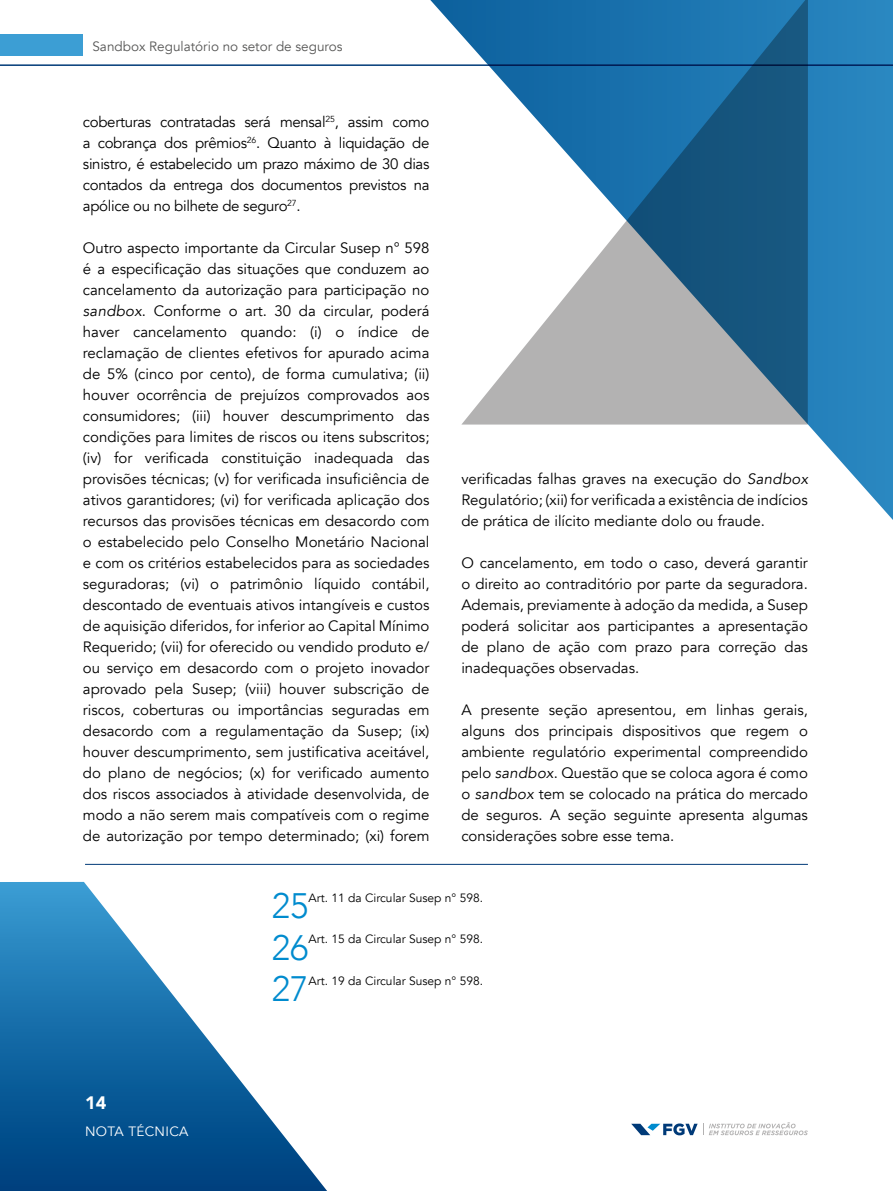
<style>
.page{position:relative;width:893px;height:1191px;background:#fff}
.page>*{position:absolute;margin:0;border:0;box-sizing:border-box;transform-origin:0 0}
.t1{font:300 35.25px "Avenir";color:#008bce}
.t2{font:900 18px "Avenir";color:#fff}
.t3{font:15px/21px "Avenir";color:#000;text-align:justify}
.t4{font:13.5px "Avenir";color:#575756}
.t5{font:13.5px "Avenir";letter-spacing:.025em;color:#fff}
.t6{font:12px "Avenir";color:#000}
.s1{font-style:italic}
</style>
<div class="page">
<hr style="left:0;top:64px;width:893px;height:2px;background:#003a78">
<div style="left:0;top:34px;width:83px;height:21px;background:#3c9ed4"></div>
<svg style="left:411px;top:0;width:482px;height:520px"></svg>
<svg style="left:461px;top:0;width:347px;height:424px"></svg>
<hr style="left:85px;top:864px;width:723px;height:1px;background:#003a78">
<svg style="left:0;top:882px;width:327px;height:309px"></svg>
<svg style="left:631px;top:1122px;width:177px;height:13px"></svg>
<p class="t4" style="left:92px;top:39px;width:252px">Sandbox Regulatório no setor de seguros</p>
<p class="t3" style="left:83px;top:112px;width:348px">coberturas contratadas será mensal<sup>25</sup>, assim como a cobrança dos prêmios<sup>26</sup>. Quanto à liquidação de sinistro, é estabelecido um prazo máximo de 30 dias contados da entrega dos documentos previstos na apólice ou no bilhete de seguro<sup>27</sup>.</p>
<p class="t3" style="left:83px;top:238px;width:348px">Outro aspecto importante da Circular Susep n° 598 é a especificação das situações que conduzem ao cancelamento da autorização para participação no <span class="s1">sandbox</span>. Conforme o art. 30 da circular, poderá haver cancelamento quando: (i) o índice de reclamação de clientes efetivos for apurado acima de 5% (cinco por cento), de forma cumulativa; (ii) houver ocorrência de prejuízos comprovados aos consumidores; (iii) houver descumprimento das condições para limites de riscos ou itens subscritos; (iv) for verificada constituição inadequada das provisões técnicas; (v) for verificada insuficiência de ativos garantidores; (vi) for verificada aplicação dos recursos das provisões técnicas em desacordo com o estabelecido pelo Conselho Monetário Nacional e com os critérios estabelecidos para as sociedades seguradoras; (vi) o patrimônio líquido contábil, descontado de eventuais ativos intangíveis e custos de aquisição diferidos, for inferior ao Capital Mínimo Requerido; (vii) for oferecido ou vendido produto e/ ou serviço em desacordo com o projeto inovador aprovado pela Susep; (viii) houver subscrição de riscos, coberturas ou importâncias seguradas em desacordo com a regulamentação da Susep; (ix) houver descumprimento, sem justificativa aceitável, do plano de negócios; (x) for verificado aumento dos riscos associados à atividade desenvolvida, de modo a não serem mais compatíveis com o regime de autorização por tempo determinado; (xi) forem</p>
<p class="t3" style="left:461px;top:469px;width:348px">verificadas falhas graves na execução do <span class="s1">Sandbox </span>Regulatório; (xii) for verificada a existência de indícios de prática de ilícito mediante dolo ou fraude.</p>
<p class="t3" style="left:461px;top:553px;width:348px">O cancelamento, em todo o caso, deverá garantir o direito ao contraditório por parte da seguradora.<br>Ademais, previamente à adoção da medida, a Susep poderá solicitar aos participantes a apresentação de plano de ação com prazo para correção das inadequações observadas.</p>
<p class="t3" style="left:461px;top:700px;width:348px">A presente seção apresentou, em linhas gerais, alguns dos principais dispositivos que regem o ambiente regulatório experimental compreendido pelo <span class="s1">sandbox</span>. Questão que se coloca agora é como o <span class="s1">sandbox</span> tem se colocado na prática do mercado de seguros. A seção seguinte apresenta algumas considerações sobre esse tema.</p>
<p class="t2" style="left:85px;top:1087px;width:23px">14</p>
<p class="t5" style="left:85px;top:1123px;width:105px">NOTA TÉCNICA</p>
<h1 class="t1" style="left:272px;top:885px;width:38px">25</h1>
<p class="t6" style="left:309px;top:890px;width:176px">Art. 11 da Circular Susep n° 598.</p>
<h1 class="t1" style="left:272px;top:927px;width:38px">26</h1>
<p class="t6" style="left:309px;top:932px;width:176px">Art. 15 da Circular Susep n° 598.</p>
<h1 class="t1" style="left:272px;top:968px;width:38px">27</h1>
<p class="t6" style="left:309px;top:973px;width:176px">Art. 19 da Circular Susep n° 598.</p>
</div>
